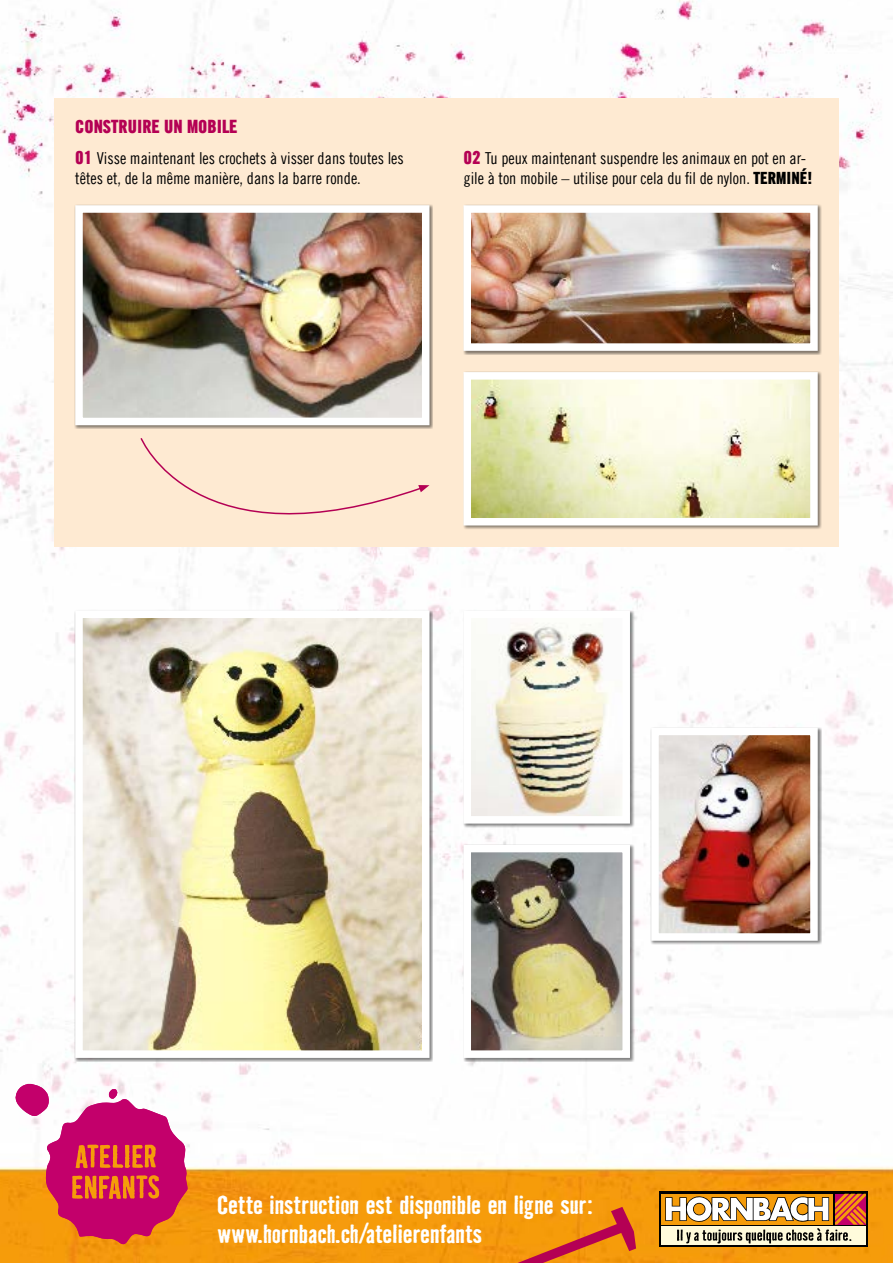
<style>
.page{position:relative;width:893px;height:1263px;background:#fff}
.page>*{position:absolute;margin:0;border:0;box-sizing:border-box;transform-origin:0 0}
.t1{font:700 24px/28.8px "Bad House Hornbach";letter-spacing:-.015em;color:#fff}
.t2{font:18px "Trade Gothic Hornbach Super Bd";color:#b40054}
.t3{font:16.5px/19.5px "Trade Gothic Hornbach Cn 18";color:#000}
.s1{font-family:"Trade Gothic Hornbach Super Bd";font-size:18px;color:#b40054}
.s2{font-family:"Trade Gothic Hornbach Super Bd"}
</style>
<div class="page">
<img style="left:0;top:0;width:893px;height:1263px">
<div style="left:54px;top:98px;width:785px;height:449px;background:#feead2"></div>
<svg style="left:140px;top:438px;width:289px;height:129px"></svg>
<div style="left:463px;top:371px;width:358px;height:159px;background:#000;opacity:.5"></div>
<img style="left:472px;top:381px;width:337px;height:135px">
<div style="left:463px;top:372px;width:355px;height:153px;border:8px solid #fff"></div>
<div style="left:463px;top:205px;width:358px;height:150px;background:#000;opacity:.5"></div>
<img style="left:472px;top:214px;width:337px;height:128px">
<div style="left:463px;top:205px;width:355px;height:146px;border:8px solid #fff"></div>
<div style="left:75px;top:205px;width:358px;height:224px;background:#000;opacity:.5"></div>
<img style="left:84px;top:214px;width:336px;height:202px">
<div style="left:75px;top:205px;width:354px;height:220px;border:8px solid #fff"></div>
<div style="left:463px;top:610px;width:171px;height:217px;background:#000;opacity:.5"></div>
<img style="left:472px;top:619px;width:149px;height:195px">
<div style="left:651px;top:727px;width:171px;height:218px;background:#000;opacity:.5"></div>
<img style="left:660px;top:737px;width:149px;height:195px">
<div style="left:651px;top:728px;width:167px;height:213px;border:8px solid #fff"></div>
<div style="left:463px;top:844px;width:171px;height:218px;background:#000;opacity:.5"></div>
<img style="left:472px;top:854px;width:149px;height:195px">
<div style="left:463px;top:845px;width:167px;height:213px;border:8px solid #fff"></div>
<img style="left:84px;top:619px;width:336px;height:430px">
<div style="left:75px;top:610px;width:354px;height:448px;border:8px solid #fff"></div>
<svg style="left:502px;top:1207px;width:134px;height:56px;background:#e87c18"></svg>
<div style="left:659px;top:1192px;width:209px;height:55px;background:#000"></div>
<div style="left:661px;top:1194px;width:172px;height:30px;background:#f59c0a"></div>
<div style="left:661px;top:1226px;width:205px;height:19px;background:#fffbdb"></div>
<svg style="left:665px;top:1194px;width:201px;height:50px"></svg>
<svg style="left:16px;top:1084px;width:172px;height:160px"></svg>
<p class="t2" style="left:75px;top:114px;width:164px">CONSTRUIRE UN MOBILE</p>
<p class="t3" style="left:75px;top:149px;width:330px"><span class="s1">01</span> Visse maintenant les crochets à visser dans toutes les têtes et, de la même manière, dans la barre ronde.</p>
<p class="t3" style="left:463px;top:149px;width:350px"><span class="s1">02</span> Tu peux maintenant suspendre les animaux en pot en ar&shy;gile à ton mobile – utilise pour cela du fil de nylon. <span class="s2">TERMINÉ!</span></p>
<h1 class="t1" style="left:217px;top:1190px;width:377px">Cette instruction est disponible en ligne sur: www.hornbach.ch/atelierenfants</h1>
</div>
